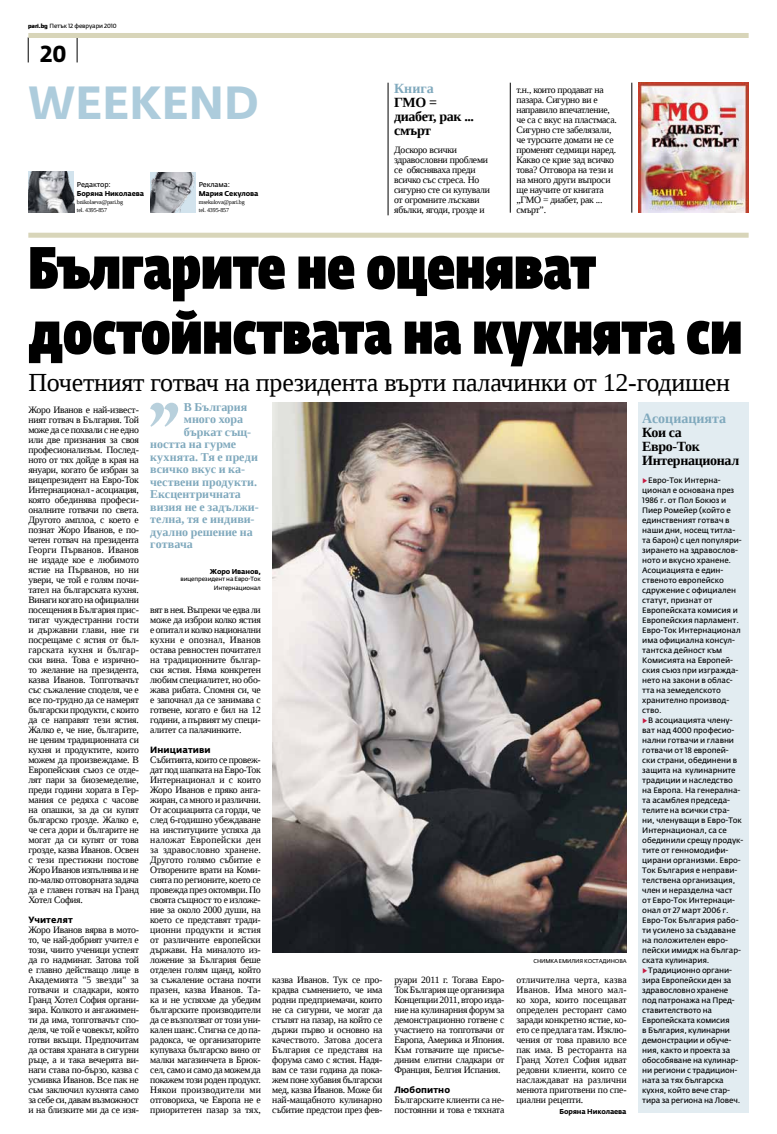
<style>
.page{position:relative;width:777px;height:1134px;background:#fff}
.page>*{position:absolute;margin:0;border:0;box-sizing:border-box;transform-origin:0 0}
.t1{font:59px/65px "Fedra Sans Dis Pro Heavy Cond";color:#000}
.t2{font:700 46px "Fedra Sans Alt Pro";color:#adccdc;scale:.96 1}
.t3{font:26px "Liberation Serif";letter-spacing:-.01em;color:#000}
.t4{font:700 23px "Fedra Sans Alt Pro";color:#000;scale:.96 1}
.t5{font:700 14px/14px "Liberation Serif";letter-spacing:-.025em;color:#000}
.t6{font:700 12px "Liberation Serif";letter-spacing:.005em;color:#80a9bd}
.t7{font:9.7px/10px "Liberation Serif";letter-spacing:-.025em;color:#000;text-align:justify}
.t8{font:700 9px "Fedra Sans Alt Pro";letter-spacing:.01em;color:#000}
.t9{font:7.8px/10px "Fedra Sans Alt Pro";letter-spacing:-.01em;color:#000}
.t10{font:700 7px/9px "Fedra Sans Alt Pro";letter-spacing:-.02em;color:#000}
.t11{font:6px/8.5px "Fedra Sans Alt Pro";letter-spacing:-.02em;color:#000;text-align:right}
.t12{font:6px/8.5px "Liberation Serif";letter-spacing:-.025em;color:#000}
.t13{font:5.5px "Fedra Sans Alt Pro";color:#000}
.s1{font-family:"District";font-weight:500}
.s2{font-weight:400}
.s3{color:#80a9bd}
.s4{color:#c61a41}
</style>
<div class="page">
<div style="left:28px;top:233px;width:720px;height:5px;background:#d8d5b9"></div>
<svg style="left:28px;top:38px;width:1px;height:24px"></svg>
<svg style="left:77px;top:38px;width:1px;height:24px"></svg>
<div style="left:28px;top:33px;width:720px;height:5px;background:#d8d5b9"></div>
<img style="left:150px;top:173px;width:46px;height:40px">
<hr style="left:510px;top:83px;width:1px;height:130px;background:#000">
<hr style="left:388px;top:83px;width:1px;height:132px;background:#000">
<hr style="left:631px;top:83px;width:1px;height:130px;background:#000">
<img style="left:28px;top:172px;width:46px;height:40px">
<svg style="left:150px;top:403px;width:28px;height:24px"></svg>
<div style="left:638px;top:403px;width:110px;height:710px;background:#e2ecf1"></div>
<img style="left:272px;top:403px;width:354px;height:550px">
<img style="left:638px;top:83px;width:110px;height:130px">
<p class="t11" style="left:28px;top:21px;width:90px"><span class="s1">pari.bg</span> Петък 12 февруари 2010</p>
<p class="t4" style="left:39px;top:40px;width:29px">20</p>
<p class="t2" style="left:29px;top:74px;width:241px">WEEKEND</p>
<p class="t10" style="left:77px;top:180px;width:69px"><span class="s2">Редактор:<br></span>БОРЯНА НИКОЛАЕВА</p>
<p class="t12" style="left:77px;top:198px;width:48px">bnikolaeva@pari.bg tel. 4395-857</p>
<p class="t10" style="left:199px;top:180px;width:61px"><span class="s2">Реклама:<br></span>МАРИЯ СЕКУЛОВА</p>
<p class="t12" style="left:199px;top:198px;width:47px">msekulova@pari.bg tel. 4395-857</p>
<p class="t5" style="left:394px;top:81px;width:81px"><span class="s3">Книга<br></span>ГМО = диабет, рак ... смърт</p>
<p class="t7" style="left:394px;top:144px;width:97px;text-align:left">Доскоро всички здравословни проблеми се обясняваха преди всичко със стреса. Но сигурно сте си купували от огромните лъскави ябълки, ягоди, грозде и</p>
<p class="t7" style="left:516px;top:84px;width:102px;text-align:left">т.н., които продават на пазара. Сигурно ви е направило впечатление, че са с вкус на пластмаса.<br>Сигурно сте забелязали, че турските домати не се променят седмици наред.<br>Какво се крие зад всичко това? Отговора на тези и на много други въпроси ще научите от книгата „ГМО = диабет, рак ... смърт”.</p>
<p class="t1" style="left:28px;top:230px;width:715px">Българите не оценяват достойнствата на кухнята си</p>
<p class="t3" style="left:28px;top:365px;width:703px">Почетният готвач на президента върти палачинки от 12-годишен</p>
<p class="t6" style="left:184px;top:399px;width:65px">В България</p>
<p class="t6" style="left:184px;top:411px;width:61px">много хора</p>
<p class="t6" style="left:184px;top:424px;width:69px">бъркат същ-</p>
<p class="t6" style="left:150px;top:436px;width:87px">ността на гурме</p>
<p class="t6" style="left:150px;top:449px;width:109px">кухнята. Тя е преди</p>
<p class="t6" style="left:150px;top:461px;width:96px">всичко вкус и ка-</p>
<p class="t6" style="left:150px;top:474px;width:108px">чествени продукти.</p>
<p class="t6" style="left:150px;top:486px;width:92px">Ексцентричната</p>
<p class="t6" style="left:150px;top:499px;width:110px">визия не е задължи-</p>
<p class="t6" style="left:150px;top:511px;width:106px">телна, тя е индиви-</p>
<p class="t6" style="left:150px;top:524px;width:104px">дуално решение на</p>
<p class="t6" style="left:150px;top:536px;width:44px">готвача</p>
<p class="t7" style="left:28px;top:404px;width:112px">Жоро Иванов е най-извест&shy;ният готвач в България. Той може да се похвали с не едно или две признания за своя професионализъм. Послед&shy;ното от тях дойде в края на януари, когато бе избран за вицепрезидент на Евро-Ток Интернационал - асоциация, която обединява професи&shy;оналните готвачи по света.<br>Другото амплоа, с което е познат Жоро Иванов, е по&shy;четен готвач на президента Георги Първанов. Иванов не издаде кое е любимото ястие на Първанов, но ни увери, че той е голям почи&shy;тател на българската кухня.<br>Винаги когато на официални посещения в България прис&shy;тигат чуждестранни гости и държавни глави, ние ги посрещаме с ястия от бъл&shy;гарската кухня и българ&shy;ски вина. Това е изрично&shy;то желание на президента, казва Иванов. Топготвачът със съжаление споделя, че е все по-трудно да се намерят български продукти, с които да се направят тези ястия.<br>Жалко е, че ние, българите, не ценим традиционната си кухня и продуктите, които можем да произвеждаме. В Европейския съюз се отде&shy;лят пари за биоземеделие, преди години хората в Гер&shy;мания се редяха с часове на опашки, за да си купят българско грозде. Жалко е, че сега дори и българите не могат да си купят от това грозде, казва Иванов. Освен с тези престижни постове Жоро Иванов изпълнява и не по-малко отговорната задача да е главен готвач на Гранд Хотел София.</p>
<p class="t8" style="left:28px;top:914px;width:46px">УЧИТЕЛЯТ</p>
<p class="t7" style="left:28px;top:924px;width:112px">Жоро Иванов вярва в мото&shy;то, че най-добрият учител е този, чиито ученици успеят да го надминат. Затова той е главно действащо лице в Академията "5 звезди" за готвачи и сладкари, която Гранд Хотел София органи&shy;зира. Колкото и ангажимен&shy;ти да има, топготвачът спо&shy;деля, че той е човекът, който готви вкъщи. Предпочитам да оставя храната в сигурни ръце, а и така вечерята ви&shy;наги става по-бързо, казва с усмивка Иванов. Все пак не съм заключил кухнята само за себе си, давам възможност и на близките ми да се изя-</p>
<p class="t5" style="left:642px;top:411px;width:98px"><span class="s3">Асоциацията<br></span>Кои са<br>Евро-Ток<br>Интернационал</p>
<p class="t9" style="left:642px;top:475px;width:103px"><span class="s4">▶</span>Евро-Ток Интерна&shy;ционал е основана през<br>1986 г. от Пол Бокюз и<br>Пиер Ромейер (който е единственият готвач в наши дни, носещ титла&shy;та барон) с цел популяри&shy;зирането на здравослов&shy;ното и вкусно хранене.<br>Асоциацията е един&shy;ственото европейско сдружение с официален статут, признат от<br>Европейската комисия и<br>Европейския парламент.<br>Евро-Ток Интернационал има официална консул&shy;тантска дейност към<br>Комисията на Европей&shy;ския съюз при изгражда&shy;нето на закони в облас&shy;тта на земеделското хранително производ&shy;ство.<br><span class="s4">▶</span>В асоциацията члену&shy;ват над 4000 професио&shy;нални готвачи и главни готвачи от 18 европей&shy;ски страни, обединени в защита на кулинарните традиции и наследство на Европа. На генерална&shy;та асамблея председа&shy;телите на всички стра&shy;ни, членуващи в Евро-Ток<br>Интернационал, са се обединили срещу продук&shy;тите от генномодифи&shy;цирани организми. Евро-<br>Ток България е неправи&shy;телствена организация, член и неразделна част<br>от Евро-Ток Интернаци&shy;онал от 27 март 2006 г.<br>Евро-Ток България рабо&shy;ти усилено за създаване на положителен евро&shy;пейски имидж на българ&shy;ската кулинария. <span class="s4">▶</span>Традиционно органи&shy;зира Европейски ден за здравословно хранене под патронажа на Пред&shy;ставителството на<br>Европейската комисия<br>в България, кулинарни демонстрации и обуче&shy;ния, както и проекта за обособяване на кулинар&shy;ни региони с традицион&shy;ната за тях българска кухня, който вече стар&shy;тира за региона на Ловеч.</p>
<p class="t10" style="left:210px;top:567px;width:52px">ЖОРО ИВАНОВ,</p>
<p class="t11" style="left:180px;top:575px;width:82px">вицепрезидент на Евро-Ток<br>Интернационал</p>
<p class="t7" style="left:150px;top:604px;width:112px">вят в нея. Въпреки че едва ли може да изброи колко ястия е опитал и колко национални кухни е опознал, Иванов остава ревностен почитател на традиционните българ&shy;ски ястия. Няма конкретен любим специалитет, но обо&shy;жава рибата. Спомня си, че е започнал да се занимава с готвене, когато е бил на 12 години, а първият му специ&shy;алитет са палачинките.</p>
<p class="t8" style="left:150px;top:744px;width:62px">ИНИЦИАТИВИ</p>
<p class="t7" style="left:150px;top:754px;width:112px">Събитията, които се провеж&shy;дат под шапката на Евро-Ток Интернационал и с които Жоро Иванов е пряко анга&shy;жиран, са много и различни.<br>От асоциацията са горди, че след 6-годишно убеждаване на институциите успяха да наложат Европейски ден за здравословно хранене.<br>Другото голямо събитие е Отворените врати на Коми&shy;сията по регионите, което се провежда през октомври. По своята същност то е изложе&shy;ние за около 2000 души, на което се представят тради&shy;ционни продукти и ястия от различните европейски държави. На миналото из&shy;ложение за България беше отделен голям щанд, който за съжаление остана почти празен, казва Иванов. Та&shy;ка и не успяхме да убедим българските производители да се възползват от този уни&shy;кален шанс. Стигна се до па&shy;радокса, че организаторите купуваха българско вино от малки магазинчета в Брюк&shy;сел, само и само да можем да покажем този роден продукт.<br>Някои производители ми отговориха, че Европа не е приоритетен пазар за тях,</p>
<p class="t13" style="left:533px;top:957px;width:39px">снимка емили</p>
<p class="t13" style="left:579px;top:957px;width:45px">я костадин ова</p>
<p class="t7" style="left:272px;top:974px;width:112px">казва Иванов. Тук се про&shy;крадва съмнението, че има родни предприемачи, които не са сигурни, че могат да стъпят на пазар, на който се държи първо и основно на качеството. Затова досега България се представя на форума само с ястия. Надя&shy;вам се тази година да пока&shy;жем поне хубавия български мед, казва Иванов. Може би най-мащабното кулинарно събитие предстои през фев-</p>
<p class="t7" style="left:394px;top:974px;width:112px">руари 2011 г. Тогава Евро-Ток България ще организира Концепции 2011, второ изда&shy;ние на кулинарния форум за демонстрационно готвене с участието на топготвачи от Европа, Америка и Япония.<br>Към готвачите ще присъе&shy;диним елитни сладкари от Франция, Белгия Испания.</p>
<p class="t7" style="left:516px;top:974px;width:112px">отличителна черта, казва Иванов. Има много мал&shy;ко хора, които посещават определен ресторант само заради конкретно ястие, ко&shy;ето се предлага там. Изклю&shy;чения от това правило все пак има. В ресторанта на Гранд Хотел София идват редовни клиенти, които се наслаждават на различни менюта приготвени по спе&shy;циални рецепти.</p>
<p class="t10" style="left:559px;top:1107px;width:69px">БОРЯНА НИКОЛАЕВА</p>
<p class="t8" style="left:394px;top:1084px;width:57px">ЛЮБОПИТНО</p>
<p class="t7" style="left:394px;top:1094px;width:112px">Българските клиенти са не&shy;постоянни и това е тяхната</p>
</div>
